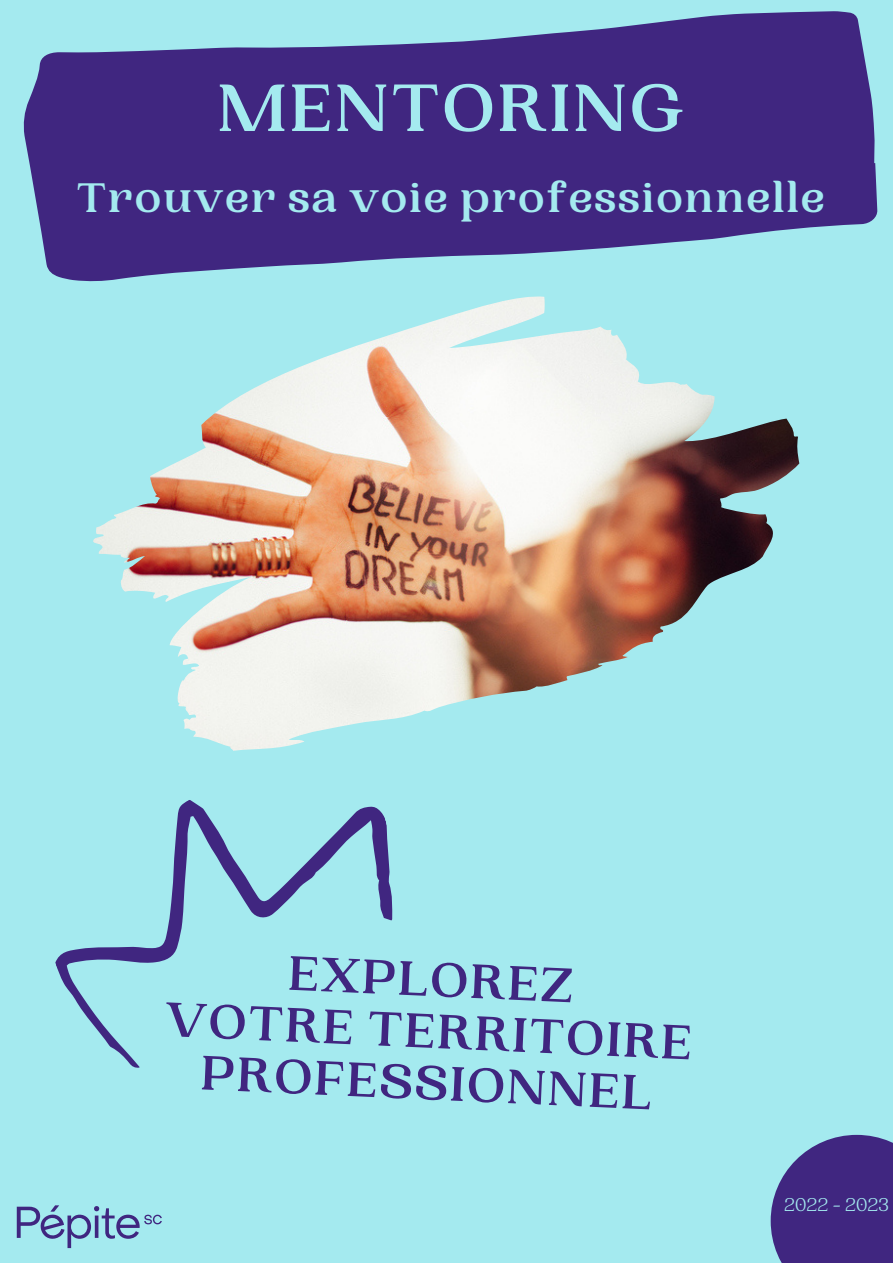
<style>
.page{position:relative;width:893px;height:1264px;background:#fff}
.page>*{position:absolute;margin:0;border:0;box-sizing:border-box;transform-origin:0 0}
.t1{font:700 70.5px "PP Woodland";letter-spacing:.03em;color:#a4eaef}
.t2{font:700 51px/51.8px "PP Woodland";color:#402680;text-align:center}
.t3{font:700 43.5px "PP Woodland";letter-spacing:.03em;color:#a4eaef}
.t4{font:19.5px "PP Woodland";color:#a4eaef}
</style>
<div class="page">
<div style="left:0;top:0;width:892px;height:1262px;background:#a4eaef"></div>
<img style="left:93px;top:296px;width:706px;height:454px">
<svg style="left:770px;top:1134px;width:122px;height:128px;background:#4c3f8e"></svg>
<svg style="left:23px;top:11px;width:854px;height:271px;fill:#402680"></svg>
<svg style="left:17px;top:1205px;width:145px;height:42px"></svg>
<svg style="left:55px;top:800px;width:338px;height:268px"></svg>
<h1 class="t1" style="left:217px;top:67px;width:468px">MENTORING</h1>
<p class="t3" style="left:77px;top:173px;width:749px">Trouver sa voie professionnelle</p>
<p class="t2" style="left:169px;top:941px;width:528px;rotate:3deg">EXPLOREZ<br>VOTRE TERRITOIRE<br>PROFESSIONNEL</p>
<p class="t4" style="left:784px;top:1193px;width:106px">2022 - 2023</p>
</div>
